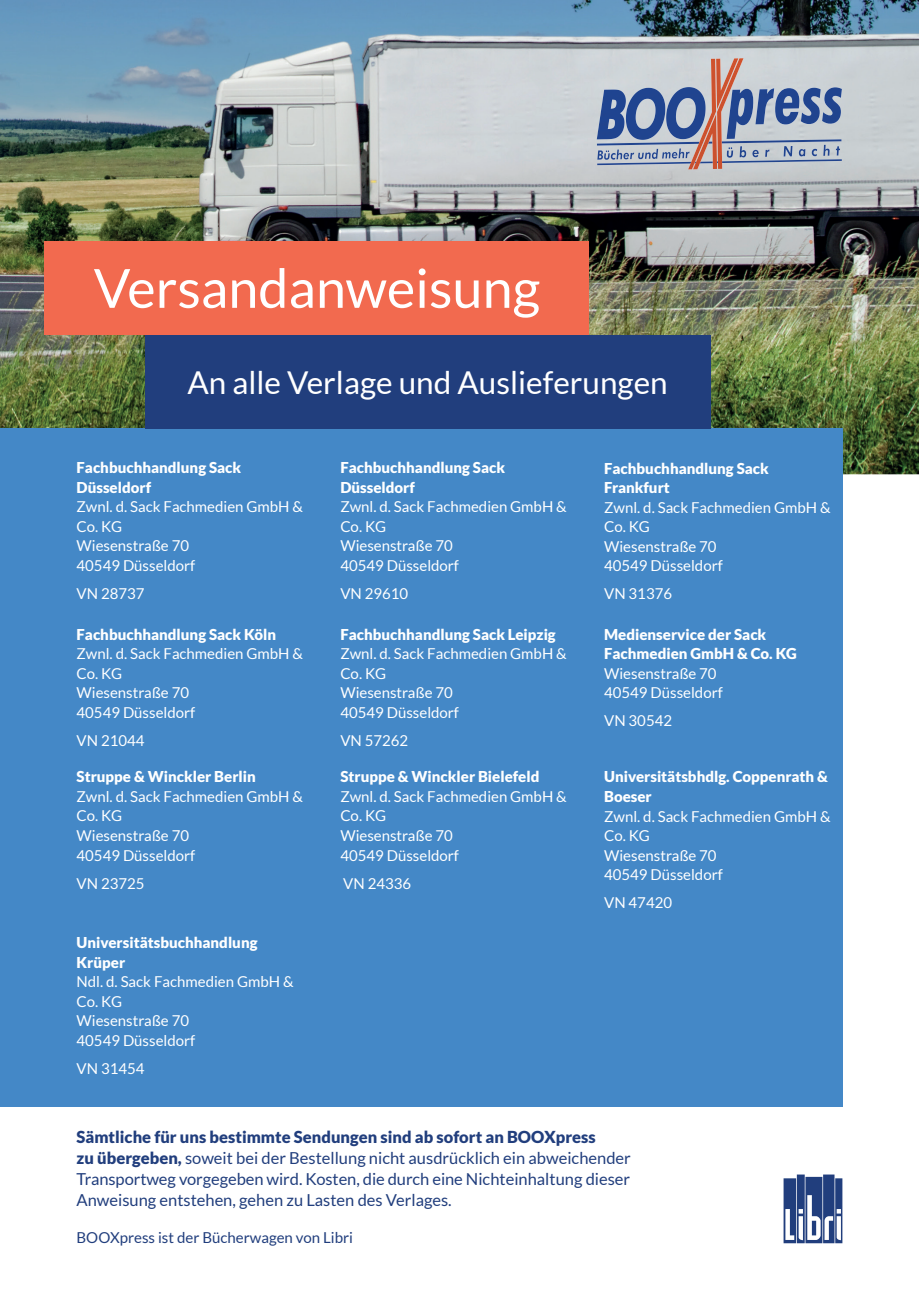
<style>
.page{position:relative;width:919px;height:1289px;background:#fff}
.page>*{position:absolute;margin:0;border:0;box-sizing:border-box;transform-origin:0 0}
.t1{font:54px "Lato";color:#fff}
.t2{font:31.5px "Lato";color:#fff}
.t3{font:16.5px/21px "Lato";color:#213e7d}
.t4{font:15px/19.5px "Lato";color:#fff}
.t5{font:900 15px/19.5px "Lato";color:#fff}
.t6{font:15px "Lato";color:#213e7d}
.s1{font-weight:900}
</style>
<div class="page">
<img style="left:0;top:0;width:918px;height:474px">
<img style="left:743px;top:89px;width:10px;height:50px">
<img style="left:755px;top:88px;width:65px;height:36px">
<img style="left:822px;top:87px;width:19px;height:37px">
<svg style="left:597px;top:148px;width:91px;height:11px"></svg>
<svg style="left:743px;top:146px;width:3px;height:11px"></svg>
<svg style="left:752px;top:150px;width:6px;height:7px"></svg>
<svg style="left:765px;top:150px;width:4px;height:7px"></svg>
<svg style="left:783px;top:146px;width:9px;height:10px"></svg>
<svg style="left:798px;top:149px;width:7px;height:7px"></svg>
<svg style="left:811px;top:149px;width:6px;height:7px"></svg>
<svg style="left:823px;top:146px;width:6px;height:10px"></svg>
<svg style="left:835px;top:146px;width:5px;height:10px"></svg>
<img style="left:666px;top:87px;width:22px;height:52px">
<img style="left:597px;top:139px;width:244px;height:7px">
<img style="left:597px;top:159px;width:244px;height:6px">
<img style="left:688px;top:58px;width:55px;height:111px">
<svg style="left:783px;top:1174px;width:59px;height:69px"></svg>
<div style="left:0;top:428px;width:842px;height:679px;background:#4488c7"></div>
<div style="left:145px;top:335px;width:565px;height:93px;background:#213e7d"></div>
<div style="left:45px;top:241px;width:544px;height:94px;background:#f26a4f"></div>
<h1 class="t1" style="left:94px;top:258px;width:448px">Versandanweisung</h1>
<h2 class="t2" style="left:187px;top:365px;width:482px">An alle Verlage und Auslieferungen</h2>
<p class="t5" style="left:77px;top:458px;width:166px">Fachbuchhandlung Sack<br>Düsseldorf</p>
<p class="t4" style="left:77px;top:497px;width:228px">Zwnl. d. Sack Fachmedien GmbH &amp;<br>Co. KG<br>Wiesenstraße 70<br>40549 Düsseldorf</p>
<p class="t4" style="left:77px;top:583px;width:69px">VN 28737</p>
<p class="t5" style="left:77px;top:624px;width:201px">Fachbuchhandlung Sack Köln</p>
<p class="t4" style="left:77px;top:643px;width:228px">Zwnl. d. Sack Fachmedien GmbH &amp;<br>Co. KG<br>Wiesenstraße 70<br>40549 Düsseldorf</p>
<p class="t4" style="left:77px;top:730px;width:69px">VN 21044</p>
<p class="t5" style="left:77px;top:767px;width:181px">Struppe &amp; Winckler Berlin</p>
<p class="t4" style="left:77px;top:786px;width:228px">Zwnl. d. Sack Fachmedien GmbH &amp;<br>Co. KG<br>Wiesenstraße 70<br>40549 Düsseldorf</p>
<p class="t4" style="left:77px;top:873px;width:69px">VN 23725</p>
<p class="t5" style="left:77px;top:932px;width:182px">Universitätsbuchhandlung<br>Krüper</p>
<p class="t4" style="left:77px;top:972px;width:218px">Ndl. d. Sack Fachmedien GmbH &amp;<br>Co. KG<br>Wiesenstraße 70<br>40549 Düsseldorf</p>
<p class="t4" style="left:77px;top:1058px;width:69px">VN 31454</p>
<p class="t5" style="left:340px;top:458px;width:166px">Fachbuchhandlung Sack<br>Düsseldorf</p>
<p class="t4" style="left:340px;top:497px;width:228px">Zwnl. d. Sack Fachmedien GmbH &amp;<br>Co. KG<br>Wiesenstraße 70<br>40549 Düsseldorf</p>
<p class="t4" style="left:340px;top:583px;width:69px">VN 29610</p>
<p class="t5" style="left:340px;top:624px;width:217px">Fachbuchhandlung Sack Leipzig</p>
<p class="t4" style="left:340px;top:643px;width:228px">Zwnl. d. Sack Fachmedien GmbH &amp;<br>Co. KG<br>Wiesenstraße 70<br>40549 Düsseldorf</p>
<p class="t4" style="left:340px;top:730px;width:69px">VN 57262</p>
<p class="t5" style="left:340px;top:767px;width:200px">Struppe &amp; Winckler Bielefeld</p>
<p class="t4" style="left:340px;top:786px;width:228px">Zwnl. d. Sack Fachmedien GmbH &amp;<br>Co. KG<br>Wiesenstraße 70<br>40549 Düsseldorf</p>
<p class="t4" style="left:343px;top:873px;width:69px">VN 24336</p>
<p class="t5" style="left:604px;top:458px;width:166px">Fachbuchhandlung Sack<br>Frankfurt</p>
<p class="t4" style="left:604px;top:497px;width:228px">Zwnl. d. Sack Fachmedien GmbH &amp;<br>Co. KG<br>Wiesenstraße 70<br>40549 Düsseldorf</p>
<p class="t4" style="left:604px;top:584px;width:69px">VN 31376</p>
<p class="t5" style="left:604px;top:624px;width:194px">Medienservice der Sack<br>Fachmedien GmbH &amp; Co. KG</p>
<p class="t4" style="left:604px;top:663px;width:120px">Wiesenstraße 70<br>40549 Düsseldorf</p>
<p class="t4" style="left:604px;top:710px;width:69px">VN 30542</p>
<p class="t5" style="left:604px;top:767px;width:225px">Universitätsbhdlg. Coppenrath &amp;<br>Boeser</p>
<p class="t4" style="left:604px;top:806px;width:228px">Zwnl. d. Sack Fachmedien GmbH &amp;<br>Co. KG<br>Wiesenstraße 70<br>40549 Düsseldorf</p>
<p class="t4" style="left:604px;top:892px;width:69px">VN 47420</p>
<p class="t3" style="left:77px;top:1126px;width:555px"><span class="s1">Sämtliche für uns bestimmte Sendungen sind ab sofort an BOOXpress<br>zu übergeben,</span> soweit bei der Bestellung nicht ausdrücklich ein abweichender Transportweg vorgegeben wird. Kosten, die durch eine Nichteinhaltung dieser Anweisung entstehen, gehen zu Lasten des Verlages.</p>
<p class="t6" style="left:77px;top:1229px;width:278px">BOOXpress ist der Bücherwagen von Libri</p>
</div>
